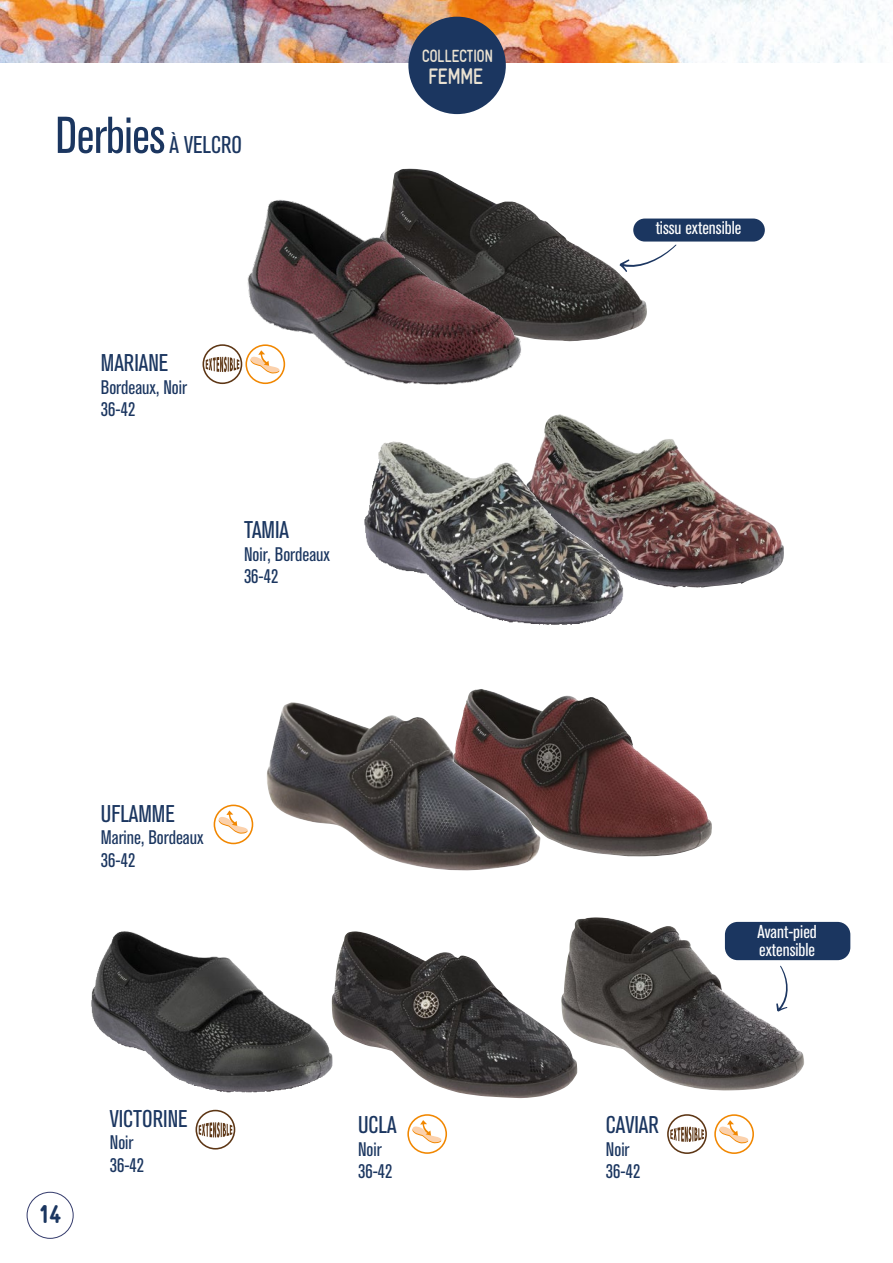
<style>
.page{position:relative;width:893px;height:1263px;background:#fff}
.page>*{position:absolute;margin:0;border:0;box-sizing:border-box;transform-origin:0 0}
.t1{font:condensed 51.3px "Akzidenz Grotesk BQ";letter-spacing:-.01em;color:#1b3660}
.t2{font:25.5px "Gravur Condensed Black CE";color:#1b3660}
.t3{font:condensed 24px "Akzidenz Grotesk BQ";color:#1b3660}
.t4{font:22.65px "Gravur Condensed Bold CE";letter-spacing:-.035em;color:#eae2d2;scale:.9 1}
.t5{font:condensed 19.5px/22.5px "Akzidenz Grotesk BQ";color:#1b3660}
.t6{font:condensed 18.6px/18.6px "Akzidenz Grotesk BQ";color:#fff}
.t7{font:17.7px "Gravur Condensed Bold CE";letter-spacing:-.02em;color:#eae2d2;scale:.9 1}
.s1{font-size:24px}
</style>
<div class="page">
<img style="left:0;top:0;width:893px;height:63px">
<div style="left:27px;top:1192px;width:47px;height:47px;border:1px solid #343b6c;border-radius:50%"></div>
<div style="left:408px;top:17px;width:98px;height:97px;background:#1b3660;border-radius:50%"></div>
<img style="left:543px;top:414px;width:241px;height:174px">
<svg style="left:714px;top:1114px;width:40px;height:40px"></svg>
<svg style="left:407px;top:1114px;width:40px;height:40px"></svg>
<svg style="left:214px;top:804px;width:39px;height:40px"></svg>
<img style="left:466px;top:689px;width:246px;height:167px">
<img style="left:266px;top:702px;width:275px;height:169px">
<img style="left:573px;top:917px;width:231px;height:174px">
<svg style="left:667px;top:1114px;width:40px;height:40px"></svg>
<svg style="left:776px;top:965px;width:15px;height:47px"></svg>
<div style="left:725px;top:922px;width:125px;height:38px;background:#1b3660;border-radius:13px"></div>
<img style="left:333px;top:931px;width:245px;height:167px">
<img style="left:364px;top:441px;width:259px;height:184px">
<svg style="left:203px;top:344px;width:30px;height:40px"></svg>
<img style="left:542px;top:218px;width:106px;height:124px">
<img style="left:233px;top:168px;width:309px;height:217px">
<svg style="left:619px;top:244px;width:58px;height:28px"></svg>
<div style="left:633px;top:219px;width:132px;height:23px;background:#1b3660;border-radius:12px"></div>
<svg style="left:196px;top:1110px;width:39px;height:39px"></svg>
<img style="left:91px;top:931px;width:242px;height:161px">
<h1 class="t1" style="left:55px;top:106px;width:188px">Derbies <span class="s1">À VELCRO</span></h1>
<p class="t3" style="left:101px;top:349px;width:69px">MARIANE</p>
<p class="t5" style="left:101px;top:376px;width:88px">Bordeaux, Noir<br>36-42</p>
<p class="t3" style="left:244px;top:517px;width:47px">TAMIA</p>
<p class="t5" style="left:244px;top:543px;width:88px">Noir, Bordeaux<br>36-42</p>
<p class="t3" style="left:101px;top:800px;width:75px">UFLAMME</p>
<p class="t5" style="left:101px;top:826px;width:104px">Marine, Bordeaux<br>36-42</p>
<p class="t7" style="left:422px;top:46px;width:81px">COLLECTION</p>
<p class="t4" style="left:428px;top:64px;width:62px">FEMME</p>
<h2 class="t2" style="left:39px;top:1200px;width:24px">14</h2>
<p class="t3" style="left:110px;top:1105px;width:79px">VICTORINE</p>
<p class="t5" style="left:110px;top:1131px;width:36px">Noir<br>36-42</p>
<p class="t3" style="left:358px;top:1111px;width:40px">UCLA</p>
<p class="t5" style="left:358px;top:1138px;width:36px">Noir<br>36-42</p>
<p class="t6" style="left:656px;top:219px;width:87px">tissu extensible</p>
<p class="t3" style="left:606px;top:1111px;width:54px">CAVIAR</p>
<p class="t5" style="left:606px;top:1138px;width:36px">Noir<br>36-42</p>
<p class="t6" style="left:757px;top:922px;width:61px">Avant-pied extensible</p>
</div>
